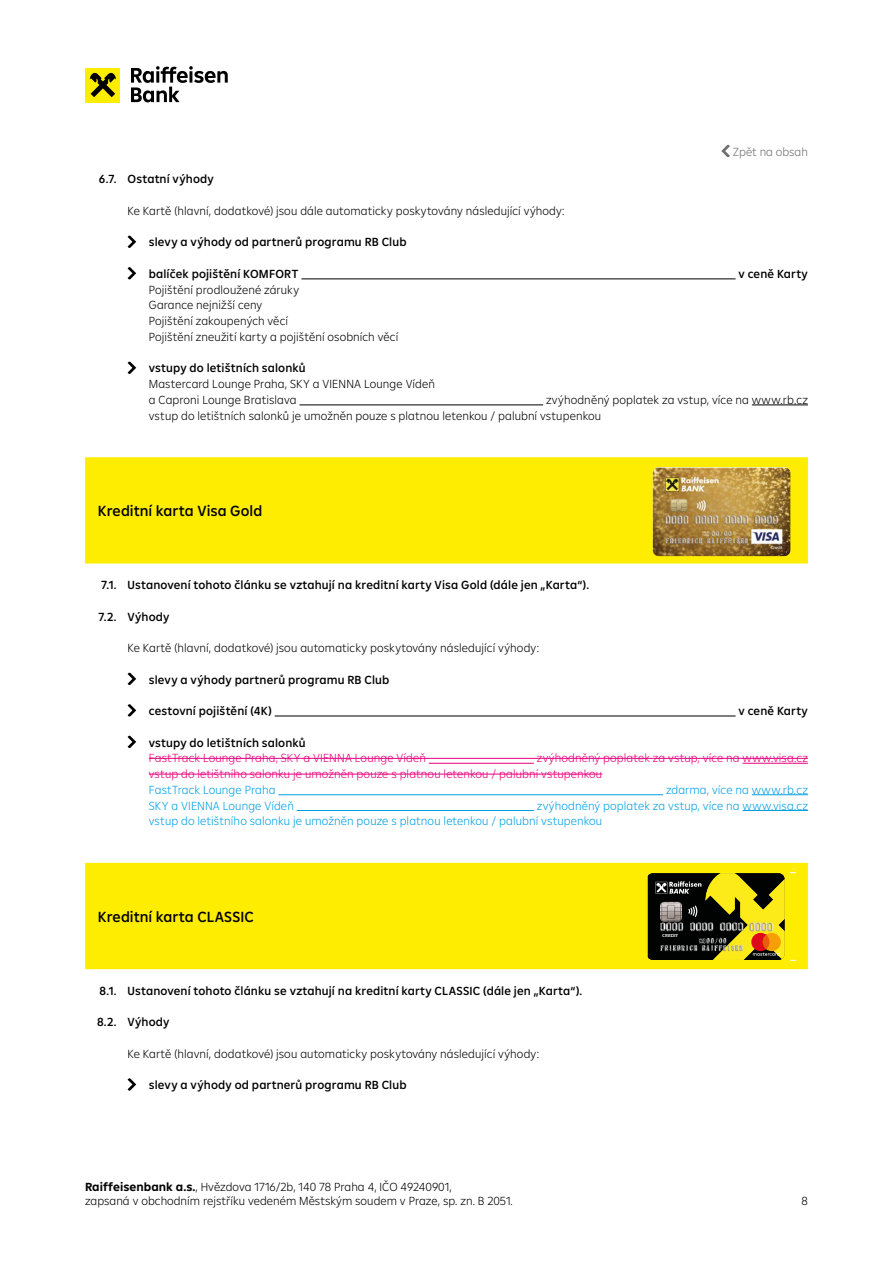
<style>
.page{position:relative;width:893px;height:1263px;background:#fff}
.page>*{position:absolute;margin:0;border:0;box-sizing:border-box;transform-origin:0 0}
.t1{font:500 15px "Amalia";color:#000}
.t2{font:300 12px/15.8px "Amalia";letter-spacing:.005em;color:#000}
.t3{font:500 12px "Amalia";letter-spacing:.01em;color:#000}
.t4{font:300 12px/15.8px "Amalia";letter-spacing:.01em;color:#009fe3}
.t5{font:300 12px/15.8px "Amalia";letter-spacing:.01em;color:#e6007d}
.t6{font:300 12px "Amalia";color:#706f6f}
.t7{font:4.5px "Helvetica Neue LT Pro";color:#fff}
.s1{font-weight:700}
</style>
<div class="page">
<hr style="left:301px;top:279px;width:435px;height:1px;background:#000">
<hr style="left:299px;top:405px;width:244px;height:1px;background:#000">
<hr style="left:752px;top:405px;width:56px;height:1px;background:#000">
<hr style="left:275px;top:716px;width:461px;height:1px;background:#000">
<hr style="left:429px;top:763px;width:105px;height:1px;background:#e6007d">
<hr style="left:743px;top:763px;width:65px;height:1px;background:#e6007d">
<hr style="left:278px;top:794px;width:385px;height:1px;background:#009fe3">
<hr style="left:752px;top:794px;width:56px;height:1px;background:#009fe3">
<hr style="left:297px;top:810px;width:237px;height:1px;background:#009fe3">
<hr style="left:743px;top:810px;width:65px;height:1px;background:#009fe3">
<svg style="left:128px;top:235px;width:8px;height:13px"></svg>
<svg style="left:128px;top:267px;width:8px;height:13px"></svg>
<svg style="left:128px;top:361px;width:8px;height:13px"></svg>
<div style="left:85px;top:457px;width:723px;height:107px;background:#ffed00"></div>
<img style="left:653px;top:467px;width:137px;height:89px">
<svg style="left:128px;top:672px;width:8px;height:13px"></svg>
<svg style="left:128px;top:704px;width:8px;height:13px"></svg>
<svg style="left:128px;top:735px;width:8px;height:13px"></svg>
<hr style="left:149px;top:758px;width:659px;height:1px;background:#e6007d">
<hr style="left:149px;top:774px;width:453px;height:1px;background:#e6007d">
<div style="left:85px;top:863px;width:723px;height:106px;background:#ffed00"></div>
<svg style="left:648px;top:868px;width:147px;height:98px"></svg>
<svg style="left:128px;top:1078px;width:8px;height:13px"></svg>
<svg style="left:131px;top:66px;width:97px;height:36px"></svg>
<div style="left:86px;top:68px;width:34px;height:34px;background:#ffed00"></div>
<svg style="left:90px;top:72px;width:26px;height:25px"></svg>
<svg style="left:721px;top:145px;width:9px;height:12px"></svg>
<p class="t6" style="left:733px;top:144px;width:77px">Zpět na obsah</p>
<p class="t3" style="left:99px;top:171px;width:116px">6.7. Ostatní výhody</p>
<p class="t2" style="left:128px;top:202px;width:438px">Ke Kartě (hlavní, dodatkové) jsou dále automaticky poskytovány následující výhody:</p>
<p class="t3" style="left:149px;top:234px;width:259px">slevy a výhody od partnerů programu RB Club</p>
<p class="t3" style="left:149px;top:266px;width:151px">balíček pojištění KOMFORT</p>
<p class="t3" style="left:738px;top:266px;width:71px">v ceně Karty</p>
<p class="t2" style="left:149px;top:281px;width:251px">Pojištění prodloužené záruky<br>Garance nejnižší ceny<br>Pojištění zakoupených věcí<br>Pojištění zneužití karty a pojištění osobních věcí</p>
<p class="t3" style="left:149px;top:360px;width:159px">vstupy do letištních salonků</p>
<p class="t2" style="left:149px;top:376px;width:288px">Mastercard Lounge Praha, SKY a VIENNA Lounge Vídeň a Caproni Lounge Bratislava</p>
<p class="t2" style="left:149px;top:391px;width:661px;text-indent:397px">zvýhodněný poplatek za vstup, více na www.rb.cz vstup do letištních salonků je umožněn pouze s platnou letenkou / palubní vstupenkou</p>
<p class="t1" style="left:98px;top:501px;width:166px">Kreditní karta Visa Gold</p>
<p class="t3" style="left:101px;top:577px;width:489px">7.1. Ustanovení tohoto článku se vztahují na kreditní karty Visa Gold (dále jen „Karta“).</p>
<p class="t3" style="left:99px;top:608px;width:73px">7.2. Výhody</p>
<p class="t2" style="left:128px;top:639px;width:413px">Ke Kartě (hlavní, dodatkové) jsou automaticky poskytovány následující výhody:</p>
<p class="t3" style="left:149px;top:671px;width:242px">slevy a výhody partnerů programu RB Club</p>
<p class="t3" style="left:149px;top:703px;width:124px">cestovní pojištění (4K)</p>
<p class="t3" style="left:738px;top:703px;width:71px">v ceně Karty</p>
<p class="t3" style="left:149px;top:734px;width:159px">vstupy do letištních salonků</p>
<p class="t5" style="left:149px;top:750px;width:279px">FastTrack Lounge Praha, SKY a VIENNA Lounge Vídeň</p>
<p class="t5" style="left:149px;top:750px;width:661px;text-indent:388px">zvýhodněný poplatek za vstup, více na www.visa.cz vstup do letištního salonku je umožněn pouze s platnou letenkou / palubní vstupenkou</p>
<p class="t4" style="left:149px;top:781px;width:128px">FastTrack Lounge Praha</p>
<p class="t4" style="left:666px;top:781px;width:143px">zdarma, více na www.rb.cz</p>
<p class="t4" style="left:149px;top:797px;width:147px">SKY a VIENNA Lounge Vídeň</p>
<p class="t4" style="left:149px;top:797px;width:661px;text-indent:388px">zvýhodněný poplatek za vstup, více na www.visa.cz vstup do letištního salonku je umožněn pouze s platnou letenkou / palubní vstupenkou</p>
<p class="t1" style="left:98px;top:907px;width:157px">Kreditní karta CLASSIC</p>
<p class="t3" style="left:100px;top:983px;width:484px">8.1. Ustanovení tohoto článku se vztahují na kreditní karty CLASSIC (dále jen „Karta“).</p>
<p class="t3" style="left:97px;top:1014px;width:74px">8.2. Výhody</p>
<p class="t2" style="left:128px;top:1045px;width:413px">Ke Kartě (hlavní, dodatkové) jsou automaticky poskytovány následující výhody:</p>
<p class="t3" style="left:149px;top:1077px;width:259px">slevy a výhody od partnerů programu RB Club</p>
<p class="t2" style="left:85px;top:1179px;width:429px;line-height:14.4px"><span class="s1">Raiffeisenbank a.s.</span>, Hvězdova 1716/2b, 140 78 Praha 4, IČO 49240901,<br>zapsaná v obchodním rejstříku vedeném Městským soudem v Praze, sp. zn. B 2051.</p>
<p class="t7" style="left:662px;top:933px;width:17px">CREDIT</p>
<p class="t2" style="left:802px;top:1192px;width:8px">8</p>
</div>
